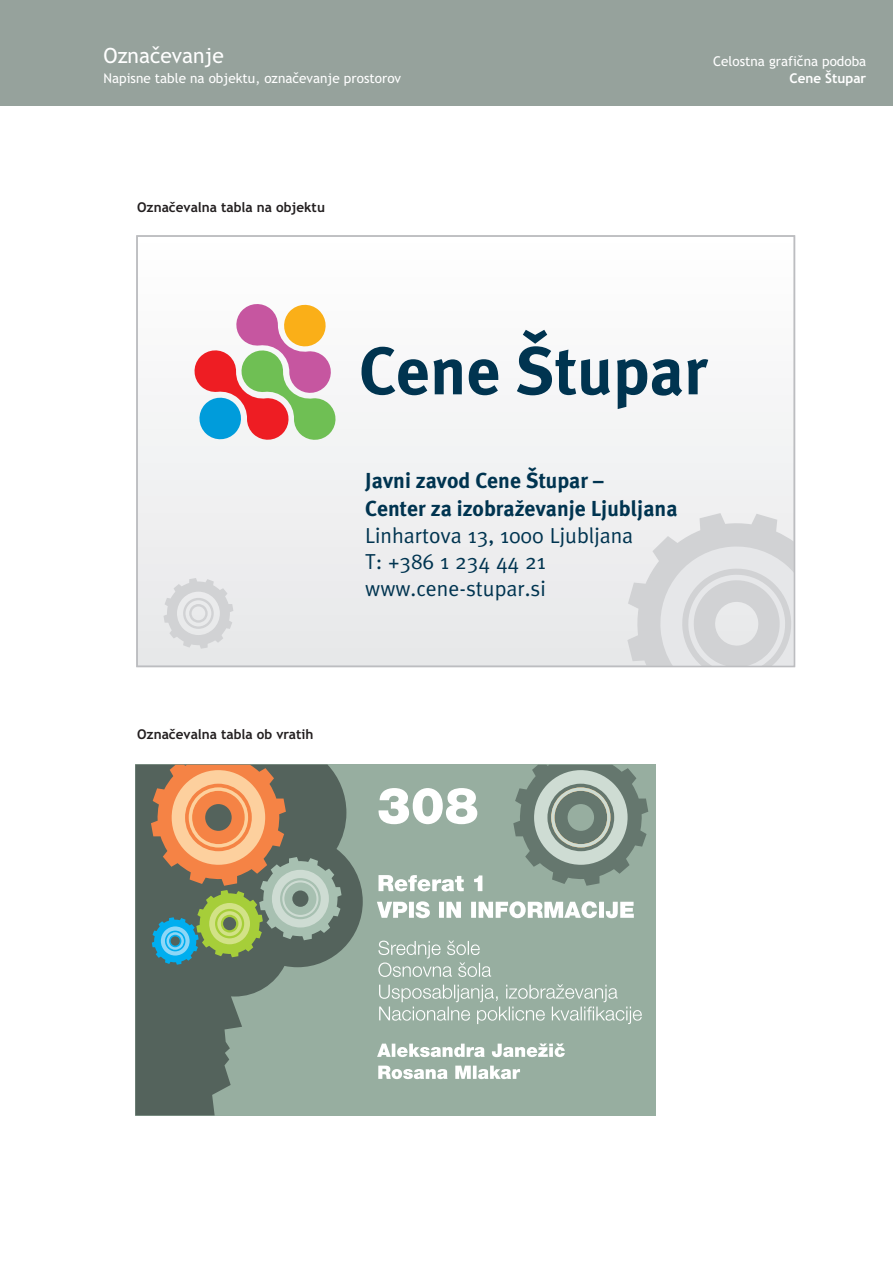
<style>
.page{position:relative;width:893px;height:1263px;background:#fff}
.page>*{position:absolute;margin:0;border:0;box-sizing:border-box;transform-origin:0 0}
.t1{font:21.75px/26.7px "Meta Plus Normal";color:#003450}
.t2{font:700 21.75px/27.9px "Meta Plus";color:#003450}
.t3{font:21px "Trebuchet MS";color:#fff}
.t4{font:13.5px "Trebuchet MS";color:#fff}
.t5{font:700 13.5px "Trebuchet MS";color:#231f20}
.t6{font:700 13.5px "Trebuchet MS";color:#fff}
</style>
<div class="page">
<div style="left:0;top:0;width:893px;height:106px;background:#96a29c"></div>
<div style="left:137px;top:236px;width:657px;height:430px;background:linear-gradient(to right,#f0f1f2,#f6f6f6)"></div>
<div style="left:136px;top:765px;width:520px;height:351px;background:#97aea0"></div>
<svg style="left:135px;top:764px;width:228px;height:351px"></svg>
<svg style="left:377px;top:1043px;width:188px;height:36px"></svg>
<svg style="left:163px;top:578px;width:70px;height:71px;background:#dddee0"></svg>
<svg style="left:151px;top:765px;width:191px;height:200px;background:#988e6f"></svg>
<svg style="left:627px;top:513px;width:166px;height:152px;background:#dcdddf"></svg>
<svg style="left:377px;top:765px;width:271px;height:153px"></svg>
<svg style="left:378px;top:940px;width:264px;height:84px"></svg>
<svg style="left:192px;top:302px;width:146px;height:140px"></svg>
<svg style="left:361px;top:330px;width:347px;height:79px"></svg>
<h2 class="t3" style="left:104px;top:47px;width:122px">Oznaèevanje</h2>
<p class="t4" style="left:104px;top:73px;width:299px">Napisne table na objektu, oznaèevanje prostorov</p>
<p class="t5" style="left:137px;top:202px;width:189px">Oznaèevalna tabla na objektu</p>
<p class="t4" style="left:713px;top:56px;width:155px">Celostna grafièna podoba</p>
<p class="t6" style="left:789px;top:73px;width:78px">Cene Štupar</p>
<p class="t5" style="left:137px;top:729px;width:178px">Oznaèevalna tabla ob vratih</p>
<h1 class="t2" style="left:365px;top:466px;width:314px">Javni zavod Cene Štupar –<br>Center za izobraževanje Ljubljana</h1>
<h1 class="t1" style="left:365px;top:522px;width:269px">Linhartova 13, 1000 Ljubljana<br>T: +386 1 234 44 21 www.cene-stupar.si</h1>
</div>
